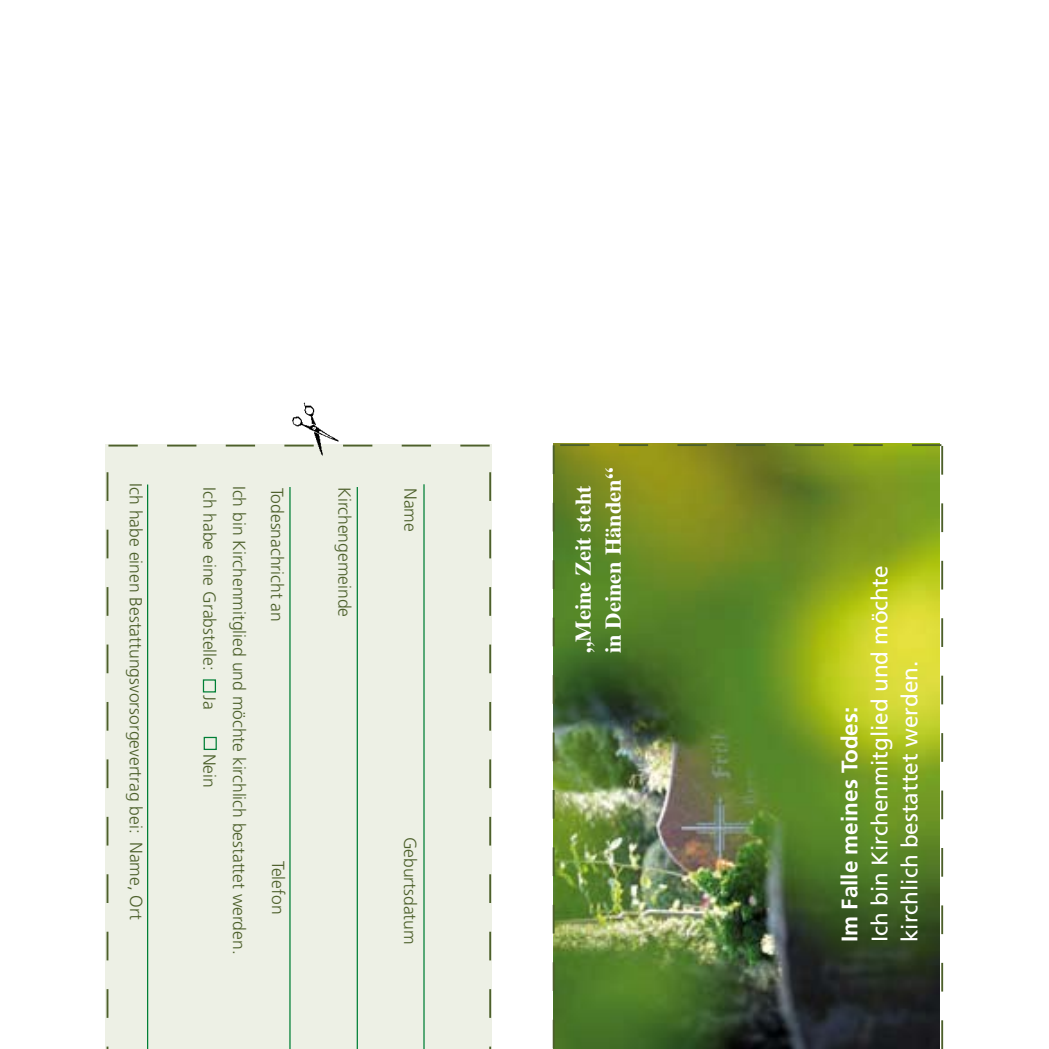
<style>
.page{position:relative;width:1049px;height:1049px;background:#fff}
.page>*{position:absolute;margin:0;border:0;box-sizing:border-box;transform-origin:0 0}
.t1{font:22.5px/30px "Frutiger";color:#fff}
.t2{font:700 22.5px/30px "Times";color:#fff}
.t3{font:700 22.5px "Frutiger";color:#fff}
.t4{font:300 17.5px "Frutiger";color:#4d602b}
</style>
<div class="page">
<div style="left:105px;top:444px;width:387px;height:605px;background:#edf0e5"></div>
<svg style="left:489px;top:472px;width:2px;height:577px"></svg>
<svg style="left:108px;top:445px;width:382px;height:1px"></svg>
<hr style="left:423px;top:484px;width:2px;height:565px;background:#007f35">
<hr style="left:357px;top:487px;width:1px;height:562px;background:#007f35">
<hr style="left:289px;top:487px;width:2px;height:562px;background:#007f35">
<div style="left:203px;top:679px;width:13px;height:13px;border:1px solid #007f35"></div>
<div style="left:204px;top:737px;width:13px;height:13px;border:1px solid #007f35"></div>
<hr style="left:147px;top:484px;width:1px;height:565px;background:#007f35">
<img style="left:292px;top:403px;width:49px;height:53px">
<img style="left:553px;top:444px;width:390px;height:605px">
<svg style="left:107px;top:472px;width:1px;height:577px"></svg>
<p class="t4" style="left:146px;top:483px;width:352px;rotate:90deg">Ich habe einen Bestattungsvorsorgevertrag bei:</p>
<p class="t4" style="left:219px;top:487px;width:185px;rotate:90deg">Ich habe eine Grabstelle:</p>
<p class="t4" style="left:219px;top:695px;width:16px;rotate:90deg">Ja</p>
<p class="t4" style="left:219px;top:753px;width:36px;rotate:90deg">Nein</p>
<p class="t4" style="left:146px;top:842px;width:79px;rotate:90deg">Name, Ort</p>
<p class="t4" style="left:249px;top:486px;width:470px;rotate:90deg">Ich bin Kirchenmitglied und möchte kirchlich bestattet werden.</p>
<p class="t4" style="left:420px;top:488px;width:45px;rotate:90deg">Name</p>
<p class="t4" style="left:287px;top:487px;width:136px;rotate:90deg">Todesnachricht an</p>
<p class="t4" style="left:355px;top:487px;width:131px;rotate:90deg">Kirchengemeinde</p>
<p class="t4" style="left:420px;top:836px;width:109px;rotate:90deg">Geburtsdatum</p>
<p class="t4" style="left:288px;top:861px;width:55px;rotate:90deg">Telefon</p>
<p class="t2" style="left:566px;top:653px;width:187px;rotate:-90deg">„Meine Zeit steht in Deinen Händen“</p>
<p class="t3" style="left:836px;top:942px;width:237px;rotate:-90deg">Im Falle meines Todes:</p>
<p class="t1" style="left:864px;top:942px;width:378px;rotate:-90deg">Ich bin Kirchenmitglied und möchte kirchlich bestattet werden.</p>
</div>
